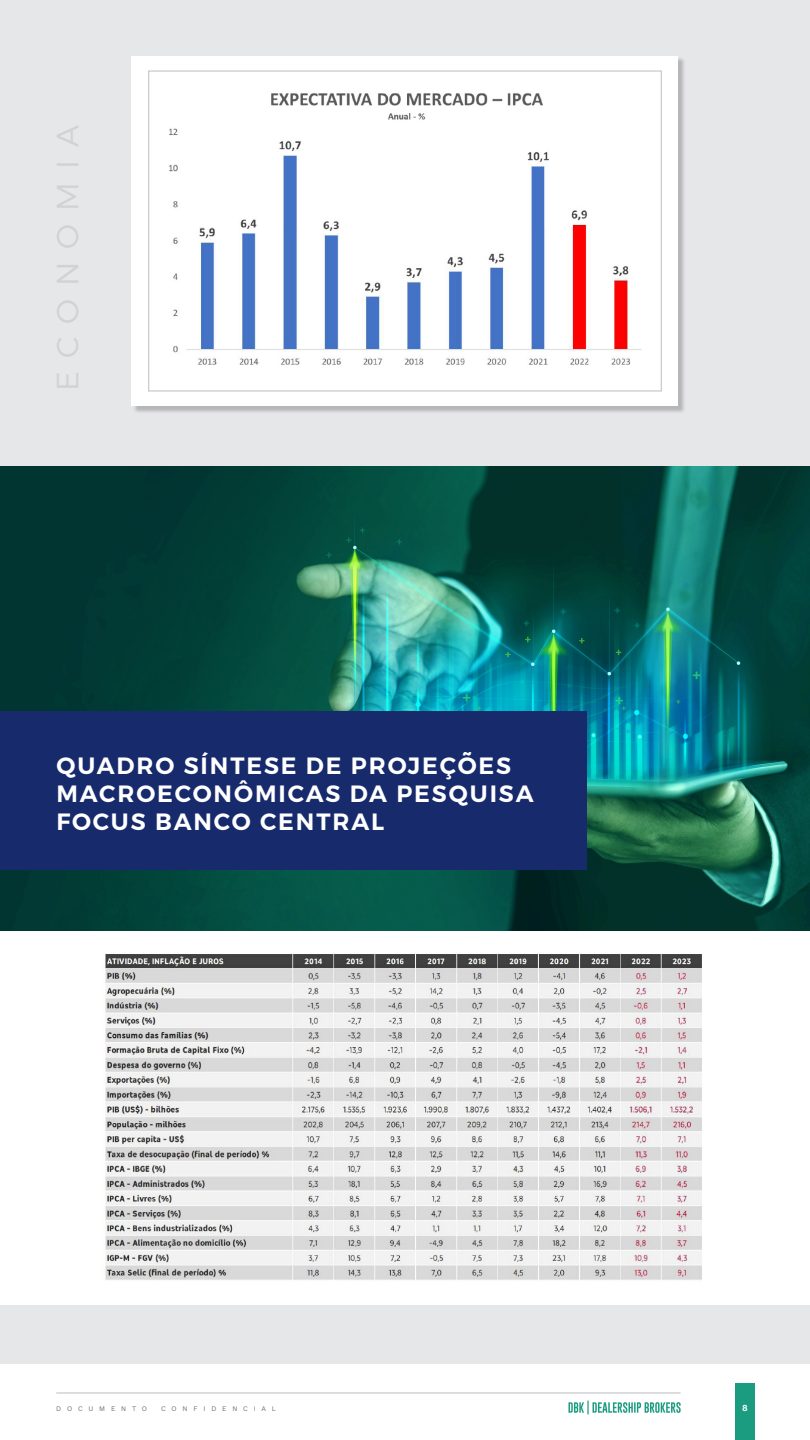
<style>
.page{position:relative;width:810px;height:1440px;background:#fff}
.page>*{position:absolute;margin:0;border:0;box-sizing:border-box;transform-origin:0 0}
.t1{font:300 30.6px "Montserrat";letter-spacing:.43em;color:#d1d2d4}
.t2{font:600 23.55px "Montserrat";letter-spacing:.08em;color:#fff}
.t3{font:600 9.07px "Work Sans";color:#fff}
.t4{font:6.9px "Work Sans";letter-spacing:.84em;color:#6c6d70}
</style>
<div class="page">
<div style="left:735px;top:1384px;width:20px;height:56px;background:#1b9c80"></div>
<hr style="left:56px;top:1393px;width:625px;height:1px;background:#bcbdc0">
<svg style="left:568px;top:1401px;width:113px;height:13px"></svg>
<div style="left:0;top:0;width:810px;height:1363px;background:#e6e7e9"></div>
<img style="left:0;top:466px;width:810px;height:466px">
<div style="left:133px;top:57px;width:553px;height:356px;background:#231f20;opacity:.25"></div>
<div style="left:132px;top:56px;width:546px;height:350px;background:#fff"></div>
<img style="left:169px;top:93px;width:473px;height:272px">
<div style="left:148px;top:71px;width:514px;height:320px;border:1px solid #bcbdc0"></div>
<div style="left:0;top:932px;width:810px;height:373px;background:#fff"></div>
<img style="left:105px;top:954px;width:597px;height:326px">
<div style="left:0;top:711px;width:586px;height:159px;background:#172a6c"></div>
<p class="t1" style="left:44px;top:391px;width:268px;rotate:-90deg">ECONOMIA</p>
<p class="t2" style="left:56px;top:751px;width:456px">QUADRO SÍNTESE DE PROJEÇÕES</p>
<p class="t2" style="left:56px;top:779px;width:479px">MACROECONÔMICAS DA PESQUISA</p>
<p class="t2" style="left:56px;top:807px;width:329px">FOCUS BANCO CENTRAL</p>
<p class="t4" style="left:56px;top:1404px;width:92px">DOCUMENTO</p>
<p class="t4" style="left:161px;top:1404px;width:116px">CONFIDENCIAL</p>
<p class="t3" style="left:742px;top:1402px;width:7px">8</p>
</div>
